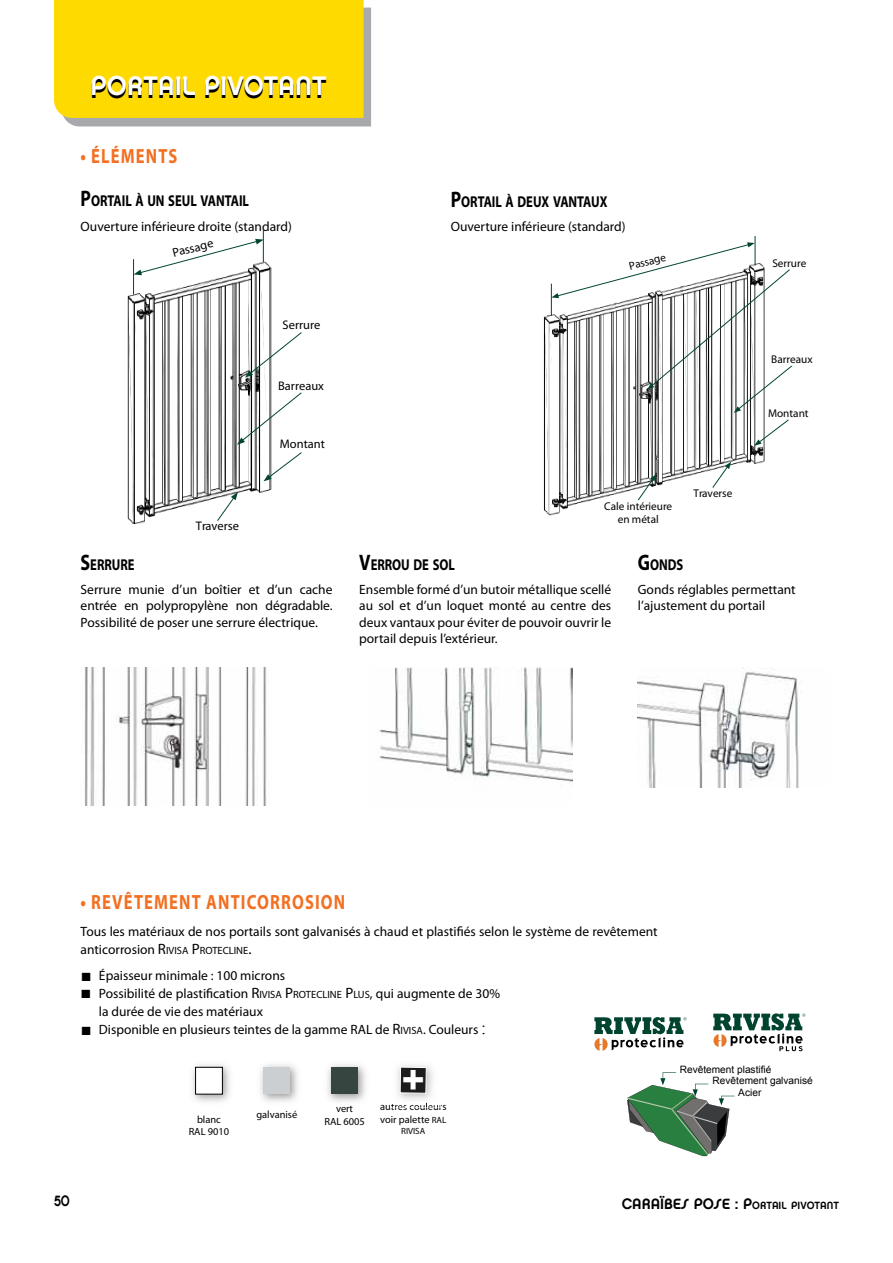
<style>
.page{position:relative;width:893px;height:1263px;background:#fff}
.page>*{position:absolute;margin:0;border:0;box-sizing:border-box;transform-origin:0 0}
.t1{font:41.7px "Impact";color:#fff}
.t2{font:27px "Chalet New York Nineteen Seventy";color:#fff}
.t3{font:700 20.7px "Myriad Pro";letter-spacing:.07em;color:#f36f21;scale:.8 1}
.t4{font:18px/16.8px "Times New Roman";color:#000}
.t5{font:700 15.75px "Myriad Pro";color:#000;scale:.8 1}
.t6{font:15px "Chalet New York Nineteen Seventy";color:#000;scale:.8 1}
.t7{font:13.5px/16.2px "Myriad Pro";color:#000;text-align:justify}
.t8{font:12.45px "Myriad Pro";color:#000}
.t9{font:11.25px/13.5px "Myriad Pro";color:#000;text-align:center}
.t10{font:10.5px/12.6px "Myriad Pro";color:#000;text-align:center}
.t11{font:10.5px "Myriad Pro";color:#000}
.t12{font:10.5px "Chalet New York Nineteen Seventy";color:#000}
.t13{font:10.2px/11.6px "Arial";color:#000}
.t14{font:9px "Myriad Pro";color:#000}
.s1{font-size:22.5px}
.s2{font-size:13.5px}
.s3{font-size:15px}
.s4{font-size:10.5px}
.s5{font-family:"Times New Roman";font-size:18px}
.s6{font-size:9px}
</style>
<div class="page">
<img style="left:127px;top:294px;width:145px;height:229px">
<svg style="left:133px;top:229px;width:169px;height:216px"></svg>
<svg style="left:263px;top:452px;width:39px;height:29px"></svg>
<svg style="left:217px;top:492px;width:21px;height:30px"></svg>
<img style="left:543px;top:284px;width:222px;height:231px">
<svg style="left:551px;top:236px;width:241px;height:177px"></svg>
<svg style="left:754px;top:419px;width:35px;height:27px"></svg>
<svg style="left:712px;top:462px;width:19px;height:26px"></svg>
<svg style="left:637px;top:474px;width:19px;height:27px"></svg>
<svg style="left:594px;top:1017px;width:92px;height:34px"></svg>
<svg style="left:713px;top:1013px;width:92px;height:38px"></svg>
<svg style="left:627px;top:1072px;width:108px;height:84px"></svg>
<img style="left:192px;top:1064px;width:38px;height:38px">
<div style="left:195px;top:1067px;width:27px;height:27px;background:#fff;border:1px solid #000"></div>
<img style="left:260px;top:1064px;width:38px;height:38px">
<div style="left:263px;top:1067px;width:27px;height:27px;background:#cccfd1"></div>
<img style="left:327px;top:1064px;width:39px;height:38px">
<div style="left:331px;top:1067px;width:27px;height:27px;background:#364540"></div>
<img style="left:397px;top:1065px;width:36px;height:38px">
<img style="left:391px;top:1103px;width:49px;height:4px">
<div style="left:400px;top:1067px;width:26px;height:26px;background:#1c1c1c"></div>
<div style="left:400px;top:1067px;width:26px;height:26px;border:1px solid #fff"></div>
<img style="left:85px;top:667px;width:182px;height:138px">
<img style="left:379px;top:668px;width:193px;height:114px">
<img style="left:638px;top:668px;width:164px;height:119px">
<svg style="left:54px;top:0;width:317px;height:126px;background:#f7d60f"></svg>
<h2 class="t2" style="left:91px;top:69px;width:18px">POR</h2>
<h2 class="t2" style="left:143px;top:69px;width:185px">TAIL PIVOTANT</h2>
<h3 class="t3" style="left:81px;top:142px;width:123px">• ÉLÉMENTS</h3>
<p class="t5" style="left:81px;top:190px;width:212px"><span class="s1">P</span>ORTAIL À UN SEUL VANTAIL</p>
<p class="t7" style="left:81px;top:218px;width:213px">Ouverture inférieure droite (standard)</p>
<p class="t8" style="left:171px;top:245px;width:43px;rotate:-14deg">Passage</p>
<p class="t8" style="left:196px;top:518px;width:45px">traverse</p>
<p class="t8" style="left:283px;top:317px;width:39px">Serrure</p>
<p class="t8" style="left:278px;top:378px;width:47px">barreaux</p>
<p class="t8" style="left:280px;top:436px;width:46px">Montant</p>
<p class="t5" style="left:81px;top:554px;width:69px"><span class="s1">S</span>ERRURE</p>
<p class="t7" style="left:81px;top:581px;width:254px">Serrure munie d’un boîtier et d’un cache entrée en polypropylène non dégradable.<br>Possibilité de poser une serrure électrique.</p>
<p class="t5" style="left:451px;top:191px;width:197px"><span class="s1">P</span>ORTAIL À DEUX VANTAUX</p>
<p class="t7" style="left:451px;top:219px;width:176px">Ouverture inférieure (standard)</p>
<p class="t9" style="left:628px;top:259px;width:39px;rotate:-14deg">Passage</p>
<p class="t9" style="left:772px;top:256px;width:36px">Serrure</p>
<p class="t9" style="left:771px;top:352px;width:43px">barreaux</p>
<p class="t9" style="left:604px;top:499px;width:70px">Cale intérieure en métal</p>
<p class="t9" style="left:693px;top:486px;width:40px">traverse</p>
<p class="t9" style="left:768px;top:406px;width:42px">Montant</p>
<p class="t5" style="left:359px;top:554px;width:121px"><span class="s1">V</span>ERROU DE SOL</p>
<p class="t7" style="left:359px;top:581px;width:254px">Ensemble formé d’un butoir métallique scellé au sol et d’un loquet monté au centre des deux vantaux pour éviter de pouvoir ouvrir le portail depuis l’extérieur.</p>
<p class="t5" style="left:638px;top:554px;width:58px"><span class="s1">G</span>ONDS</p>
<p class="t7" style="left:638px;top:581px;width:159px">Gonds réglables permettant l’ajustement du portail</p>
<h3 class="t3" style="left:81px;top:888px;width:332px">• REVÊTEMENT ANTICORROSION</h3>
<p class="t7" style="left:81px;top:923px;width:579px">Tous les matériaux de nos portails sont galvanisés à chaud et plastifiés selon le système de revêtement</p>
<p class="t11" style="left:81px;top:944px;width:172px"><span class="s2">anticorrosion</span> <span class="s3">R</span>IVISA <span class="s3">P</span>ROTECLINE<span class="s3">.</span></p>
<h3 class="t4" style="left:81px;top:966px;width:12px">■ ■</h3>
<h3 class="t4" style="left:81px;top:1020px;width:12px">■</h3>
<p class="t7" style="left:99px;top:966px;width:403px;line-height:18px;text-align:left">épaisseur minimale : 100 microns<br>Possibilité de plastification <span class="s3">R</span><span class="s4">IVISA</span> <span class="s3">P</span><span class="s4">ROTECLINE</span> <span class="s3">P</span><span class="s4">LUS</span>, qui augmente de 30% la durée de vie des matériaux<br>Disponible en plusieurs teintes de la gamme RAL</p>
<p class="t7" style="left:375px;top:1021px;width:112px">de <span class="s3">R</span><span class="s4">IVISA</span>. Couleurs <span class="s5">:</span></p>
<h1 class="t1" style="left:402px;top:1047px;width:24px">+</h1>
<p class="t10" style="left:189px;top:1112px;width:42px">blanc ral 9010</p>
<p class="t10" style="left:256px;top:1108px;width:42px">galvanisé</p>
<p class="t10" style="left:324px;top:1102px;width:42px">vert<br>ral 6005</p>
<p class="t10" style="left:380px;top:1100px;width:68px;text-align:left">autres couleurs voir palette <span class="s6">ral</span></p>
<p class="t14" style="left:401px;top:1125px;width:26px">riViSa</p>
<p class="t13" style="left:713px;top:1063px;width:102px;text-indent:-33px">Revêtement plastifié<br>Revêtement galvanisé</p>
<p class="t13" style="left:738px;top:1087px;width:25px">Acier</p>
<p class="t6" style="left:54px;top:1192px;width:21px">50</p>
<p class="t12" style="left:622px;top:1199px;width:219px"><span class="s3">CARAÏBES POSE :</span> <span class="s3">P</span>ORTAIL PIVOTANT</p>
</div>
